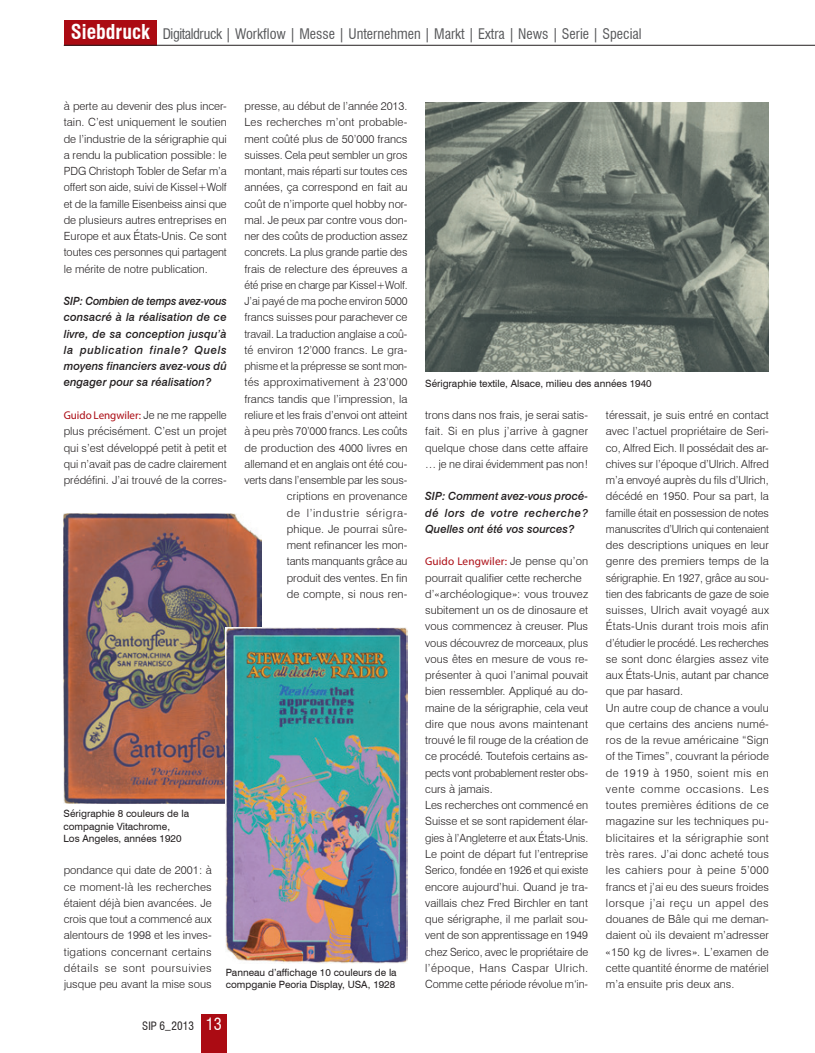
<style>
.page{position:relative;width:815px;height:1053px;background:#fff}
.page>*{position:absolute;margin:0;border:0;box-sizing:border-box;transform-origin:0 0}
.t1{font:condensed 16.25px "Swiss 721 BT";color:#fff}
.t2{font:condensed 14.25px "Swiss 721 BT";color:#57585a}
._01_Grundtext{font:300 11.25px/16.2px "Swiss 721 BT";color:#231f20;text-align:justify}
._01_Interviewfragen{font:italic 500 11.25px/16.2px "Swiss 721 BT";color:#231f20;text-align:justify;scale:.96 1}
._01_Interviewfragen-2{font:italic 500 11.25px/16.2px "Swiss 721 BT";color:#231f20;text-align:justify}
.t3{font:condensed 11.25px "Swiss 721 BT";color:#231f20}
._01_Bildunterschrift{font:10px/12.5px "Swiss 721 BT";color:#231f20}
.s1{font-weight:700;font-size:20px;color:#fff}
.s2{font-family:"Myriad Pro";font-weight:400;color:#ab0b13}
</style>
<div class="page">
<div style="left:201px;top:1014px;width:26px;height:38px;background:#ab0b13"></div>
<div style="left:64px;top:20px;width:92px;height:25px;background:#ab0b13"></div>
<hr style="left:64px;top:45px;width:751px;height:1px;background:#231f20">
<img style="left:64px;top:513px;width:198px;height:290px">
<img style="left:226px;top:627px;width:181px;height:336px">
<img style="left:425px;top:102px;width:344px;height:270px">
<p class="t2" style="left:71px;top:25px;width:572px"><span class="s1">Siebdruck</span> Digitaldruck | Workflow | Messe | Unternehmen | Markt | Extra | News | Serie | Special</p>
<p class="_01_Grundtext" style="left:64px;top:98px;width:165px">à perte au devenir des plus incer&shy;tain. C’est uniquement le soutien de l’industrie de la sérigraphie qui a rendu la publication possible: le PDG Christoph Tobler de Sefar m’a offert son aide, suivi de Kissel+Wolf et de la famille Eisenbeiss ainsi que de plusieurs autres entreprises en Europe et aux États-Unis. Ce sont toutes ces personnes qui partagent le mérite de notre publication.</p>
<p class="_01_Interviewfragen" style="left:64px;top:293px;width:171px">SIP: Combien de temps avez-vous consacré à la réalisation de ce livre, de sa conception jusqu’à la publication finale? Quels moyens financiers avez-vous dû engager pour sa réalisation?</p>
<p class="_01_Grundtext" style="left:64px;top:407px;width:165px"><span class="s2">Guido Lengwiler:</span> Je ne me rappelle plus précisément. C’est un projet qui s’est développé petit à petit et qui n’avait pas de cadre clairement prédéfini. J’ai trouvé de la corres-</p>
<p class="_01_Grundtext" style="left:244px;top:98px;width:165px">presse, au début de l’année 2013.</p>
<p class="_01_Grundtext" style="left:244px;top:114px;width:165px;text-align:right">Les recherches m’ont probable&shy;ment coûté plus de 50’000 francs suisses. Cela peut sembler un gros montant, mais réparti sur toutes ces années, ça correspond en fait au coût de n’importe quel hobby nor&shy;mal. Je peux par contre vous don&shy;ner des coûts de production assez concrets. La plus grande partie des frais de relecture des épreuves a été prise en charge par Kissel+Wolf.<br>J’ai payé de ma poche environ 5000 francs suisses pour parachever ce travail. La traduction anglaise a coû&shy;té environ 12’000 francs. Le gra&shy;phisme et la prépresse se sont mon&shy;tés approximativement à 23’000 francs tandis que l’impression, la reliure et les frais d’envoi ont atteint à peu près 70’000 francs. Les coûts de production des 4000 livres en allemand et en anglais ont été cou&shy;verts dans l’ensemble par les sous&shy;criptions en provenance<br>de l’industrie sérigra-<br>phique. Je pourrai sûre-<br>ment refinancer les mon-<br>tants manquants grâce au<br>produit des ventes. En fin<br>de compte, si nous ren-</p>
<p class="_01_Bildunterschrift" style="left:64px;top:807px;width:127px">Sérigraphie 8 couleurs de la compagnie Vitachrome,</p>
<p class="_01_Bildunterschrift" style="left:64px;top:832px;width:119px">Los Angeles, années 1920</p>
<p class="_01_Grundtext" style="left:64px;top:862px;width:149px">pondance qui date de 2001: à ce moment-là les recherches étaient déjà bien avancées. Je crois que tout a commencé aux alentours de 1998 et les inves&shy;tigations concernant certains détails se sont poursuivies jusque peu avant la mise sous</p>
<p class="_01_Bildunterschrift" style="left:226px;top:965px;width:172px">Panneau d’affichage 10 couleurs de la compganie Peoria Display, USA, 1928</p>
<p class="t3" style="left:142px;top:1019px;width:53px">SIP 6_2013</p>
<p class="t1" style="left:206px;top:1014px;width:18px">13</p>
<p class="_01_Bildunterschrift" style="left:425px;top:377px;width:228px">Sérigraphie textile, Alsace, milieu des années 1940</p>
<p class="_01_Grundtext" style="left:425px;top:407px;width:165px">trons dans nos frais, je serai satis&shy;fait. Si en plus j’arrive à gagner quelque chose dans cette affaire … je ne dirai évidemment pas non!</p>
<p class="_01_Interviewfragen-2" style="left:425px;top:488px;width:164px">SIP: Comment avez-vous procé&shy;dé lors de votre recherche?<br>Quelles ont été vos sources?</p>
<p class="_01_Grundtext" style="left:425px;top:553px;width:165px"><span class="s2">Guido Lengwiler:</span> Je pense qu’on pourrait qualifier cette recherche</p>
<p class="_01_Grundtext" style="left:425px;top:585px;width:165px">d’«archéologique»: vous trouvez subitement un os de dinosaure et vous commencez à creuser. Plus vous découvrez de morceaux, plus vous êtes en mesure de vous re&shy;présenter à quoi l’animal pouvait bien ressembler. Appliqué au do&shy;maine de la sérigraphie, cela veut dire que nous avons maintenant trouvé le fil rouge de la création de ce procédé. Toutefois certains as&shy;pects vont probablement rester obs&shy;curs à jamais.</p>
<p class="_01_Grundtext" style="left:425px;top:797px;width:165px">Les recherches ont commencé en Suisse et se sont rapidement élar&shy;gies à l’Angleterre et aux États-Unis.<br>Le point de départ fut l’entreprise Serico, fondée en 1926 et qui existe encore aujourd’hui. Quand je tra&shy;vaillais chez Fred Birchler en tant que sérigraphe, il me parlait sou&shy;vent de son apprentissage en 1949 chez Serico, avec le propriétaire de l’époque, Hans Caspar Ulrich.<br>Comme cette période révolue m‘in-</p>
<p class="_01_Grundtext" style="left:606px;top:407px;width:165px">téressait, je suis entré en contact avec l’actuel propriétaire de Seri&shy;co, Alfred Eich. Il possédait des ar&shy;chives sur l’époque d’Ulrich. Alfred m’a envoyé auprès du fils d’Ulrich, décédé en 1950. Pour sa part, la famille était en possession de notes manuscrites d’Ulrich qui contenaient des descriptions uniques en leur genre des premiers temps de la sérigraphie. En 1927, grâce au sou&shy;tien des fabricants de gaze de soie suisses, Ulrich avait voyagé aux États-Unis durant trois mois afin d’étudier le procédé. Les recherches se sont donc élargies assez vite aux États-Unis, autant par chance que par hasard.</p>
<p class="_01_Grundtext" style="left:606px;top:699px;width:165px">Un autre coup de chance a voulu que certains des anciens numé&shy;ros de la revue américaine “Sign of the Times”, couvrant la période de 1919 à 1950, soient mis en vente comme occasions. Les toutes premières éditions de ce magazine sur les techniques pu&shy;blicitaires et la sérigraphie sont très rares. J’ai donc acheté tous les cahiers pour à peine 5’000 francs et j’ai eu des sueurs froides lorsque j’ai reçu un appel des douanes de Bâle qui me deman&shy;daient où ils devaient m’adresser «150 kg de livres». L’examen de cette quantité énorme de matériel m’a ensuite pris deux ans.</p>
</div>
